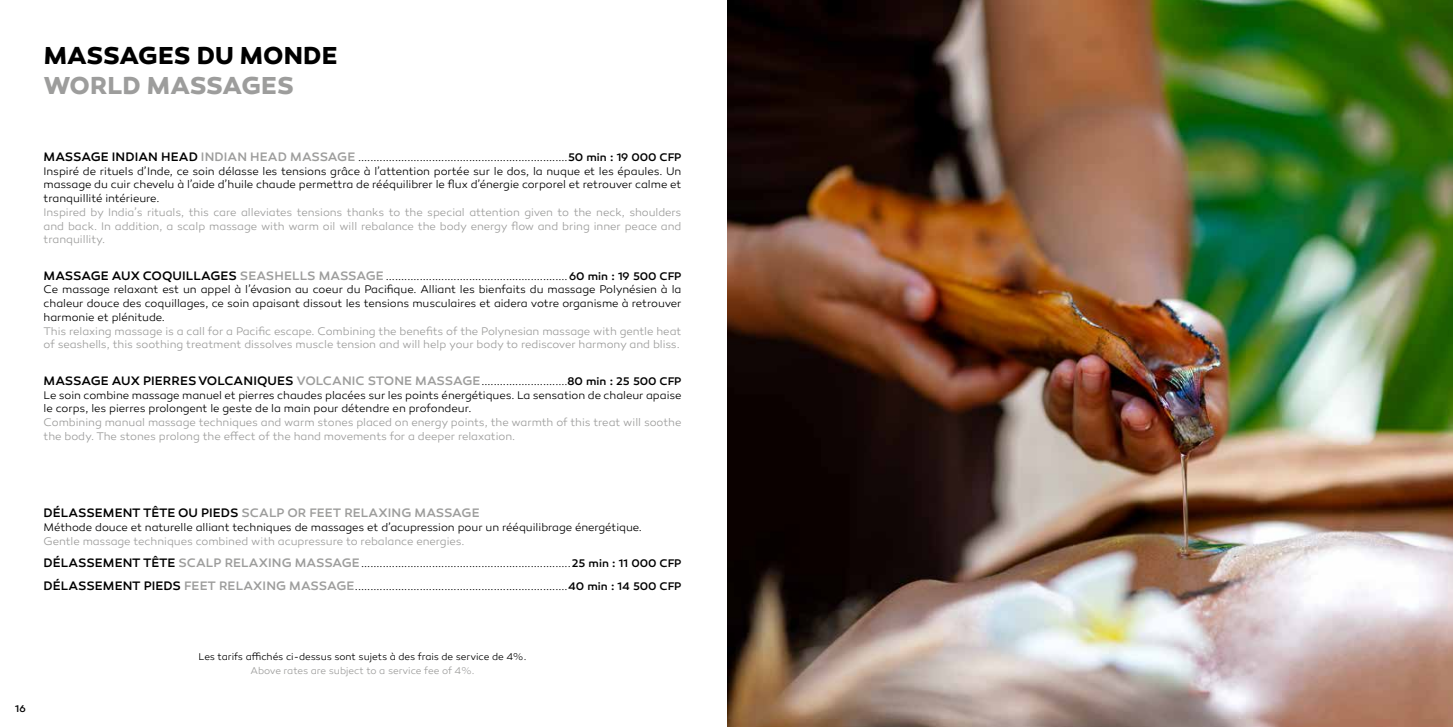
<style>
.page{position:relative;width:1453px;height:727px;background:#fff}
.page>*{position:absolute;margin:0;border:0;box-sizing:border-box;transform-origin:0 0}
.t1{font:700 25px "Canaro";letter-spacing:.005em;color:#000}
.t2{font:700 25px "Canaro";letter-spacing:.005em;color:#9d9d9c}
.t3{font:500 12.5px "Canaro";color:#000}
.t4{font:500 12.5px "Canaro";letter-spacing:.005em;color:#9d9d9c}
.t5{font:300 11.25px/13.8px "Canaro";letter-spacing:-.005em;color:#000;text-align:justify}
.t6{font:300 11.25px/13.8px "Canaro";letter-spacing:-.005em;color:#9d9d9c}
.t7{font:300 10px "Canaro";letter-spacing:-.005em;color:#000}
.t8{font:300 10px "Canaro";color:#9d9d9c}
.t9{font:500 10px "Canaro";color:#000}
.s1{font-weight:500;font-size:12.5px}
.s2{font-weight:500;font-size:12.5px;color:#9d9d9c}
.s3{font-weight:500}
.s4{color:#9d9d9c}
.s5{font-weight:300;font-size:11.25px}
.s6{font-size:11.25px}
.s7{color:#000}
</style>
<div class="page">
<img style="left:727px;top:0;width:726px;height:726px">
<h1 class="t1" style="left:44px;top:40px;width:295px">MASSAGES DU MONDE</h1>
<h1 class="t2" style="left:44px;top:70px;width:252px">WORLD MASSAGES</h1>
<p class="t5" style="left:44px;top:150px;width:639px"><span class="s1">MASSAGE INDIAN HEAD</span> <span class="s2">INDIAN HEAD MASSAGE</span> ....................................................................<span class="s3">50 min : 19 000 CFP </span>Inspiré de rituels d’Inde, ce soin délasse les tensions grâce à l’attention portée sur le dos, la nuque et les épaules. Un massage du cuir chevelu à l’aide d’huile chaude permettra de rééquilibrer le flux d’énergie corporel et retrouver calme et tranquillité intérieure.</p>
<p class="t6" style="left:44px;top:205px;width:639px;text-align:justify">Inspired by India’s rituals, this care alleviates tensions thanks to the special attention given to the neck, shoulders and back. In addition, a scalp massage with warm oil will rebalance the body energy flow and bring inner peace and tranquillity.</p>
<p class="t5" style="left:44px;top:269px;width:639px"><span class="s1">MASSAGE AUX COQUILLAGES</span> <span class="s2">SEASHELLS MASSAGE</span> ...........................................................<span class="s3">60 min : 19 500 CFP </span>Ce massage relaxant est un appel à l’évasion au coeur du Pacifique. Alliant les bienfaits du massage Polynésien à la chaleur douce des coquillages, ce soin apaisant dissout les tensions musculaires et aidera votre organisme à retrouver harmonie et plénitude.</p>
<p class="t6" style="left:44px;top:324px;width:639px">This relaxing massage is a call for a Pacific escape. Combining the benefits of the Polynesian massage with gentle heat of seashells, this soothing treatment dissolves muscle tension and will help your body to rediscover harmony and bliss.</p>
<p class="t3" style="left:44px;top:373px;width:639px">MASSAGE AUX PIERRES VOLCANIQUES <span class="s4">VOLCANIC STONE MASSAGE</span><span class="s5">............................</span><span class="s6">80 min : 25 500 CFP</span></p>
<p class="t5" style="left:44px;top:388px;width:639px">Le soin combine massage manuel et pierres chaudes placées sur les points énergétiques. La sensation de chaleur apaise le corps, les pierres prolongent le geste de la main pour détendre en profondeur.</p>
<p class="t6" style="left:44px;top:415px;width:639px">Combining manual massage techniques and warm stones placed on energy points, the warmth of this treat will soothe the body. The stones prolong the effect of the hand movements for a deeper relaxation.</p>
<p class="t4" style="left:44px;top:505px;width:437px"><span class="s7">DÉLASSEMENT TÊTE OU PIEDS</span> SCALP OR FEET RELAXING MASSAGE</p>
<p class="t5" style="left:44px;top:520px;width:600px">Méthode douce et naturelle alliant techniques de massages et d’acupression pour un rééquilibrage énergétique.</p>
<p class="t5" style="left:44px;top:530px;width:639px;line-height:22.5px;text-align:left"><span class="s4">Gentle massage techniques combined with acupressure to rebalance energies.<br></span><span class="s1">DÉLASSEMENT TÊTE</span> <span class="s2">SCALP RELAXING MASSAGE</span>....................................................................<span class="s3">25 min : 11 000 CFP<br></span><span class="s1">DÉLASSEMENT PIEDS</span> <span class="s2">FEET RELAXING MASSAGE</span>.....................................................................<span class="s3">40 min : 14 500 CFP</span></p>
<p class="t9" style="left:15px;top:702px;width:12px">16</p>
<p class="t7" style="left:199px;top:650px;width:329px">Les tarifs affichés ci-dessus sont sujets à des frais de service de 4%.</p>
<p class="t8" style="left:250px;top:664px;width:226px">Above rates are subject to a service fee of 4%.</p>
</div>
